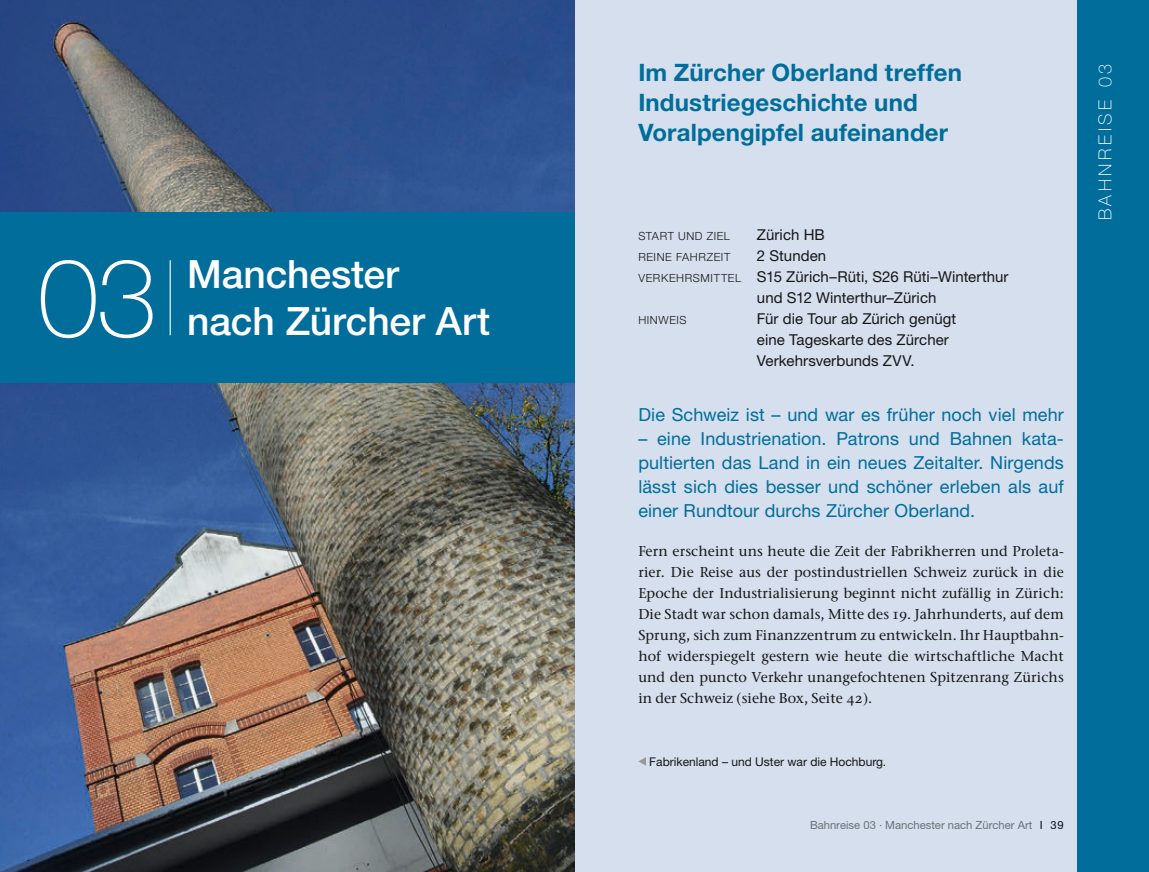
<style>
.page{position:relative;width:1149px;height:872px;background:#fff}
.page>*{position:absolute;margin:0;border:0;box-sizing:border-box;transform-origin:0 0}
.t1{font:100 109.5px "Helvetica Neue LT Std";color:#fff}
.t2{font:500 39px "Helvetica Neue LT Std";letter-spacing:-.005em;color:#fff}
.t3{font:700 24px/30px "Helvetica Neue LT Std";letter-spacing:.005em;color:#006d9b}
.t4{font:18px/24px "Helvetica Neue LT Std";letter-spacing:.01em;color:#006d9b;text-align:justify}
.t5{font:100 18px "Helvetica Neue LT Std";letter-spacing:.195em;color:#fff}
.t6{font:15px/21px "Helvetica Neue LT Std";letter-spacing:.005em;color:#151616}
.t7{font:500 14.25px/21px "Stone Serif OSITC";letter-spacing:.005em;color:#151616;text-align:justify}
.t8{font:12px "Helvetica Neue LT Std";color:#151616}
.t9{font:11.25px "Helvetica Neue LT Std";color:#6a7076}
.t10{font:300 11.25px "Helvetica Neue LT Std";letter-spacing:.055em;color:#151616}
.s1{font-weight:300;font-size:11.25px}
.s2{color:#090f14}
</style>
<div class="page">
<div style="left:574px;top:0;width:574px;height:872px;background:#d5dfed"></div>
<div style="left:1077px;top:0;width:71px;height:872px;background:#006d9b"></div>
<svg style="left:638px;top:758px;width:7px;height:7px"></svg>
<img style="left:0;top:0;width:574px;height:872px">
<div style="left:0;top:213px;width:574px;height:170px;background:#006d9b"></div>
<hr style="left:170px;top:260px;width:1px;height:75px;background:#fff">
<h1 class="t1" style="left:38px;top:235px;width:121px">03</h1>
<h2 class="t2" style="left:187px;top:251px;width:213px">Manchester</h2>
<h2 class="t2" style="left:187px;top:298px;width:304px">nach Zürcher Art</h2>
<h3 class="t3" style="left:638px;top:57px;width:325px">Im Zürcher Oberland treffen<br>Industriegeschichte und<br>Voralpengipfel aufeinander</h3>
<p class="t10" style="left:638px;top:229px;width:93px">START UND ZIEL</p>
<p class="t6" style="left:756px;top:224px;width:69px">Zürich HB</p>
<p class="t10" style="left:638px;top:250px;width:93px">REINE FAHRZEIT</p>
<p class="t6" style="left:756px;top:245px;width:71px">2 Stunden</p>
<p class="t6" style="left:638px;top:266px;width:371px"><span class="s1">VERKEHRSMITTEL</span> S15 Zürich–Rüti, S26 Rüti–Winterthur</p>
<p class="t6" style="left:756px;top:287px;width:181px">und S12 Winterthur–Zürich</p>
<p class="t10" style="left:638px;top:313px;width:50px">HINWEIS</p>
<p class="t6" style="left:756px;top:308px;width:201px">Für die Tour ab Zürich genügt eine Tageskarte des Zürcher<br>Verkehrsverbunds ZVV.</p>
<p class="t4" style="left:638px;top:402px;width:427px">Die Schweiz ist – und war es früher noch viel mehr</p>
<p class="t4" style="left:638px;top:426px;width:427px">– eine Industrienation. Patrons und Bahnen kata&shy;pultierten das Land in ein neues Zeitalter. Nirgends lässt sich dies besser und schöner erleben als auf einer Rundtour durchs Zürcher Oberland.</p>
<p class="t7" style="left:638px;top:540px;width:427px">Fern erscheint uns heute die Zeit der Fabrikherren und Proleta&shy;rier. Die Reise aus der postindustriellen Schweiz zurück in die Epoche der Industrialisierung beginnt nicht zufällig in Zürich:<br>Die Stadt war schon damals, Mitte des 19. Jahrhunderts, auf dem Sprung, sich zum Finanzzentrum zu entwickeln. Ihr Hauptbahn&shy;hof widerspiegelt gestern wie heute die wirtschaftliche Macht und den puncto Verkehr unangefochtenen Spitzenrang Zürichs in der Schweiz (siehe Box, Seite 42).</p>
<p class="t8" style="left:649px;top:754px;width:238px">Fabrikenland – und Uster war die Hochburg.</p>
<p class="t9" style="left:809px;top:818px;width:255px">Bahnreise 03 · Manchester nach Zürcher Art <span class="s2">I 39</span></p>
<p class="t5" style="left:1094px;top:220px;width:158px;rotate:-90deg">BAHNREISE 03</p>
</div>
